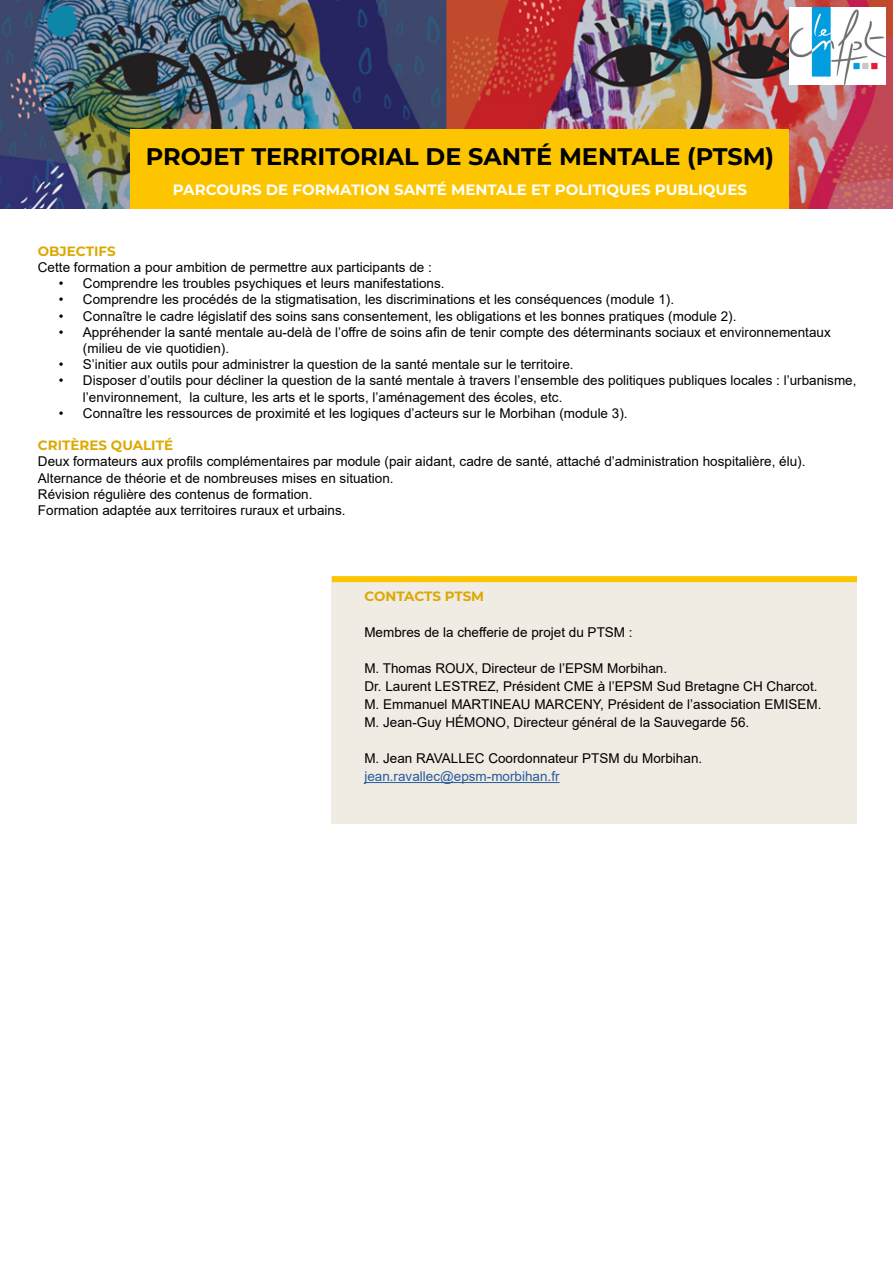
<style>
.page{position:relative;width:893px;height:1263px;background:#fff}
.page>*{position:absolute;margin:0;border:0;box-sizing:border-box;transform-origin:0 0}
.t1{font:700 24px "Montserrat";color:#000}
.t2{font:700 15px "Montserrat";color:#fff}
.t3{font:13.5px/16.2px "Arial";color:#000}
.t4{font:700 13.5px "Montserrat";color:#dba902}
.t5{font:13.5px "Arial";color:#275b9b}
</style>
<div class="page">
<img style="left:0;top:0;width:893px;height:208px">
<div style="left:332px;top:576px;width:525px;height:248px;background:#f0ece4"></div>
<div style="left:332px;top:576px;width:525px;height:6px;background:#fdc500"></div>
<hr style="left:364px;top:782px;width:196px;height:1px;background:#275b9b">
<div style="left:131px;top:129px;width:658px;height:80px;background:#fdc500"></div>
<img style="left:789px;top:8px;width:96px;height:77px">
<h1 class="t1" style="left:146px;top:139px;width:630px">PROJET TERRITORIAL DE SANTÉ MENTALE (PTSM)</h1>
<p class="t2" style="left:173px;top:179px;width:576px">PARCOURS DE FORMATION SANTÉ MENTALE ET POLITIQUES PUBLIQUES</p>
<p class="t4" style="left:38px;top:241px;width:79px">OBJECTIFS</p>
<p class="t3" style="left:38px;top:259px;width:395px">Cette formation a pour ambition de permettre aux participants de :</p>
<p class="t3" style="left:59px;top:275px;width:387px">• Comprendre les troubles psychiques et leurs manifestations.</p>
<p class="t3" style="left:59px;top:291px;width:617px">• Comprendre les procédés de la stigmatisation, les discriminations et les conséquences (module 1).</p>
<p class="t3" style="left:59px;top:308px;width:679px">• Connaître le cadre législatif des soins sans consentement, les obligations et les bonnes pratiques (module 2).</p>
<p class="t3" style="left:83px;top:324px;width:749px;text-indent:-24px">• Appréhender la santé mentale au-delà de l’offre de soins afin de tenir compte des déterminants sociaux et environnementaux (milieu de vie quotidien).</p>
<p class="t3" style="left:59px;top:356px;width:516px">• S’initier aux outils pour administrer la question de la santé mentale sur le territoire.</p>
<p class="t3" style="left:83px;top:372px;width:775px;text-indent:-24px">• Disposer d’outils pour décliner la question de la santé mentale à travers l’ensemble des politiques publiques locales : l’urbanisme, l’environnement, la culture, les arts et le sports, l’aménagement des écoles, etc.</p>
<p class="t3" style="left:59px;top:405px;width:570px">• Connaître les ressources de proximité et les logiques d’acteurs sur le Morbihan (module 3).</p>
<p class="t4" style="left:38px;top:436px;width:137px">CRITÈRES QUALITÉ</p>
<p class="t3" style="left:38px;top:453px;width:769px">Deux formateurs aux profils complémentaires par module (pair aidant, cadre de santé, attaché d’administration hospitalière, élu).<br>Alternance de théorie et de nombreuses mises en situation.<br>Révision régulière des contenus de formation.<br>Formation adaptée aux territoires ruraux et urbains.</p>
<p class="t4" style="left:364px;top:586px;width:121px">CONTACTS PTSM</p>
<p class="t3" style="left:364px;top:624px;width:270px">Membres de la chefferie de projet du PTSM :</p>
<p class="t3" style="left:364px;top:659px;width:459px;line-height:18px">M. Thomas ROUX, Directeur de l’EPSM Morbihan.<br>Dr. Laurent LESTREZ, Président CME à l’EPSM Sud Bretagne CH Charcot.<br>M. Emmanuel MARTINEAU MARCENY, Président de l’association EMISEM.<br>M. Jean-Guy HÉMONO, Directeur général de la Sauvegarde 56.</p>
<p class="t3" style="left:364px;top:750px;width:339px">M. Jean RAVALLEC Coordonnateur PTSM du Morbihan.</p>
<p class="t5" style="left:364px;top:767px;width:197px">jean.ravallec@epsm-morbihan.fr</p>
</div>
